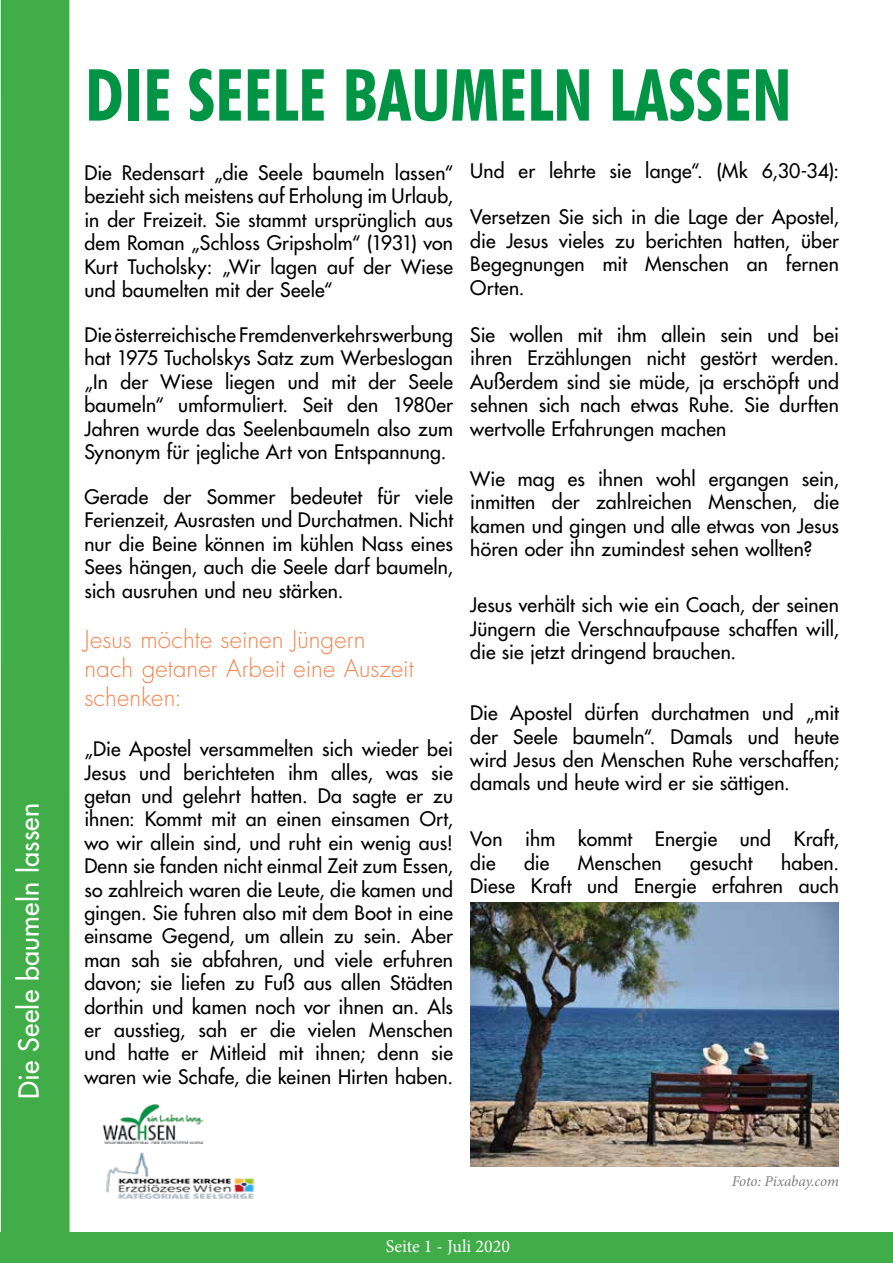
<style>
.page{position:relative;width:893px;height:1263px;background:#fff}
.page>*{position:absolute;margin:0;border:0;box-sizing:border-box;transform-origin:0 0}
.t1{font:700 condensed 72px "Futura BT";color:#009444}
.t2{font:500 27px "Futura Std";letter-spacing:.005em;color:#fff}
.t3{font:300 24px/28.8px "Futura Std";letter-spacing:.005em;color:#f5834e}
.t4{font:500 19.5px/23.4px "Futura Std";letter-spacing:.01em;color:#000;text-align:justify}
.t5{font:18px "Minion Pro";color:#fff}
.t6{font:italic 15px "Minion Pro";letter-spacing:-.01em;color:#808080}
</style>
<div class="page">
<div style="left:1px;top:0;width:69px;height:1263px;background:#41ad49"></div>
<div style="left:0;top:1232px;width:893px;height:31px;background:#41ad49"></div>
<img style="left:105px;top:1152px;width:149px;height:47px">
<img style="left:103px;top:1104px;width:100px;height:40px">
<img style="left:470px;top:902px;width:369px;height:264px">
<h2 class="t2" style="left:12px;top:1098px;width:297px;rotate:-90deg">Die Seele baumeln lassen</h2>
<h1 class="t1" style="left:85px;top:51px;width:708px">DIE SEELE BAUMELN LASSEN</h1>
<p class="t4" style="left:84px;top:161px;width:370px">Die Redensart „die Seele baumeln lassen“ bezieht sich meistens auf Erholung im Urlaub, in der Freizeit. Sie stammt ursprünglich aus dem Roman „Schloss Gripsholm“ (1931) von Kurt Tucholsky: „Wir lagen auf der Wiese und baumelten mit der Seele“</p>
<p class="t4" style="left:84px;top:323px;width:370px">Die österreichische Fremdenverkehrswerbung hat 1975 Tucholskys Satz zum Werbeslogan „In der Wiese liegen und mit der Seele baumeln“ umformuliert. Seit den 1980er Jahren wurde das Seelenbaumeln also zum Synonym für jegliche Art von Entspannung.</p>
<p class="t4" style="left:84px;top:485px;width:370px">Gerade der Sommer bedeutet für viele Ferienzeit, Ausrasten und Durchatmen. Nicht nur die Beine können im kühlen Nass eines Sees hängen, auch die Seele darf baumeln, sich ausruhen und neu stärken.</p>
<p class="t3" style="left:84px;top:626px;width:331px">Jesus möchte seinen Jüngern nach getaner Arbeit eine Auszeit schenken:</p>
<p class="t4" style="left:84px;top:737px;width:370px">„Die Apostel versammelten sich wieder bei Jesus und berichteten ihm alles, was sie getan und gelehrt hatten. Da sagte er zu ihnen: Kommt mit an einen einsamen Ort, wo wir allein sind, und ruht ein wenig aus!<br>Denn sie fanden nicht einmal Zeit zum Essen, so zahlreich waren die Leute, die kamen und gingen. Sie fuhren also mit dem Boot in eine einsame Gegend, um allein zu sein. Aber man sah sie abfahren, und viele erfuhren davon; sie liefen zu Fuß aus allen Städten dorthin und kamen noch vor ihnen an. Als er ausstieg, sah er die vielen Menschen und hatte er Mitleid mit ihnen; denn sie waren wie Schafe, die keinen Hirten haben.</p>
<p class="t4" style="left:470px;top:159px;width:370px">Und er lehrte sie lange“. (Mk 6,30-34):</p>
<p class="t4" style="left:470px;top:206px;width:370px">Versetzen Sie sich in die Lage der Apostel, die Jesus vieles zu berichten hatten, über Begegnungen mit Menschen an fernen Orten.</p>
<p class="t4" style="left:470px;top:323px;width:370px">Sie wollen mit ihm allein sein und bei ihren Erzählungen nicht gestört werden.<br>Außerdem sind sie müde, ja erschöpft und sehnen sich nach etwas Ruhe. Sie durften wertvolle Erfahrungen machen</p>
<p class="t4" style="left:470px;top:467px;width:370px">Wie mag es ihnen wohl ergangen sein, inmitten der zahlreichen Menschen, die kamen und gingen und alle etwas von Jesus hören oder ihn zumindest sehen wollten?</p>
<p class="t4" style="left:470px;top:593px;width:370px">Jesus verhält sich wie ein Coach, der seinen Jüngern die Verschnaufpause schaffen will, die sie jetzt dringend brauchen.</p>
<p class="t4" style="left:470px;top:701px;width:370px">Die Apostel dürfen durchatmen und „mit der Seele baumeln“. Damals und heute wird Jesus den Menschen Ruhe verschaffen; damals und heute wird er sie sättigen.</p>
<p class="t4" style="left:470px;top:827px;width:370px">Von ihm kommt Energie und Kraft, die</p>
<p class="t4" style="left:470px;top:851px;width:370px;text-align:right">haben.<br>Diese Kraft und Energie erfahren auch</p>
<p class="t4" style="left:524px;top:851px;width:27px">die</p>
<p class="t4" style="left:578px;top:851px;width:85px">Menschen</p>
<p class="t4" style="left:690px;top:851px;width:64px">gesucht</p>
<p class="t6" style="left:732px;top:1171px;width:109px">Foto: Pixabay.com</p>
<p class="t5" style="left:386px;top:1234px;width:126px">Seite 1 - Juli 2020</p>
</div>
